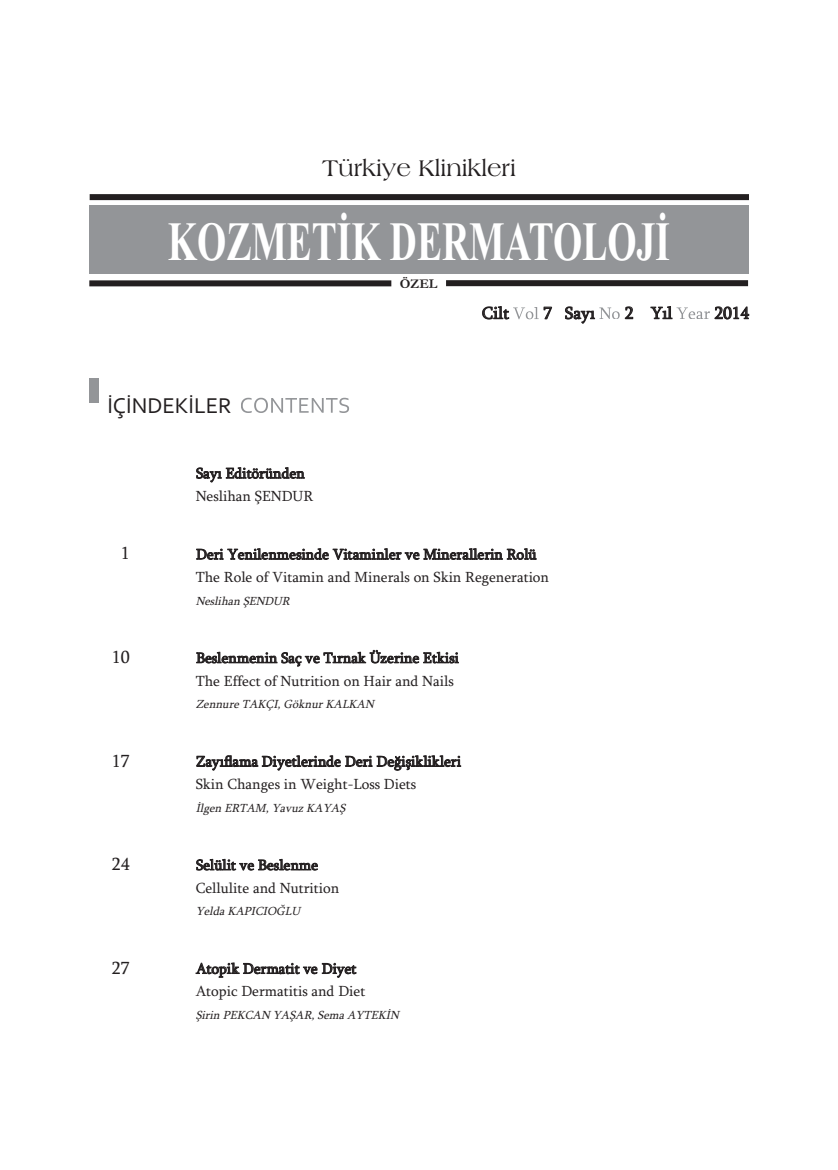
<style>
.page{position:relative;width:838px;height:1170px;background:#fff}
.page>*{position:absolute;margin:0;border:0;box-sizing:border-box;transform-origin:0 0}
.t1{font:700 55.35px "Times New Roman";color:#fff;scale:.68 1}
.t2{font:24px "Americana BT Roman";color:#231f20}
.t3{font:22.5px "Corbel";color:#231f20}
.t4{font:18px "Sylfaen";color:#231f20}
.t5{font:17.25px "Sylfaen";color:#231f20}
.t6{font:15px/22.6px "Sylfaen";color:#231f20}
.t7{font:700 13.5px "Garamond";color:#231f20}
.t8{font:italic 12px "Sylfaen";color:#231f20}
</style>
<div class="page">
<svg style="left:241px;top:398px;width:108px;height:15px"></svg>
<div style="left:89px;top:378px;width:10px;height:25px;background:#939598"></div>
<div style="left:89px;top:206px;width:659px;height:68px;background:#939598"></div>
<div style="left:90px;top:194px;width:659px;height:6px;background:#231f20"></div>
<div style="left:89px;top:280px;width:302px;height:6px;background:#231f20"></div>
<div style="left:446px;top:280px;width:302px;height:6px;background:#231f20"></div>
<svg style="left:513px;top:307px;width:25px;height:12px"></svg>
<svg style="left:599px;top:307px;width:20px;height:12px"></svg>
<svg style="left:676px;top:307px;width:34px;height:12px"></svg>
<h2 class="t2" style="left:322px;top:153px;width:195px">Türkiye Klinikleri</h2>
<h1 class="t1" style="left:168px;top:208px;width:739px">KOZMETİK DERMATOLOJİ</h1>
<p class="t7" style="left:399px;top:275px;width:39px">ÖZEL</p>
<p class="t5" style="left:482px;top:302px;width:29px">Cilt</p>
<p class="t5" style="left:543px;top:302px;width:53px">7 Sayı</p>
<p class="t5" style="left:625px;top:302px;width:49px">2 Yıl</p>
<p class="t5" style="left:714px;top:302px;width:36px">2014</p>
<h3 class="t3" style="left:107px;top:392px;width:126px">İÇİNDEKİLER</h3>
<p class="t6" style="left:196px;top:461px;width:119px">Sayı Editöründen<br>Neslihan ŞENDUR</p>
<p class="t4" style="left:121px;top:542px;width:10px">1</p>
<p class="t6" style="left:196px;top:542px;width:355px">Deri Yenilenmesinde Vitaminler ve Minerallerin Rolü<br>The Role of Vitamin and Minerals on Skin Regeneration</p>
<p class="t8" style="left:196px;top:593px;width:99px">Neslihan ŞENDUR</p>
<p class="t4" style="left:112px;top:646px;width:19px">10</p>
<p class="t6" style="left:196px;top:646px;width:265px">Beslenmenin Saç ve Tırnak Üzerine Etkisi<br>The Effect of Nutrition on Hair and Nails</p>
<p class="t8" style="left:196px;top:696px;width:183px">Zennure TAKÇI, Göknur KALKAN</p>
<p class="t4" style="left:112px;top:749px;width:19px">17</p>
<p class="t6" style="left:196px;top:749px;width:267px">Zayıflama Diyetlerinde Deri Değişiklikleri<br>Skin Changes in Weight-Loss Diets</p>
<p class="t8" style="left:196px;top:800px;width:154px">İlgen ERTAM, Yavuz KAYAŞ</p>
<p class="t4" style="left:112px;top:853px;width:19px">24</p>
<p class="t6" style="left:196px;top:853px;width:145px">Selülit ve Beslenme<br>Cellulite and Nutrition</p>
<p class="t8" style="left:196px;top:903px;width:109px">Yelda KAPICIOĞLU</p>
<p class="t4" style="left:112px;top:956px;width:19px">27</p>
<p class="t6" style="left:196px;top:956px;width:171px">Atopik Dermatit ve Diyet<br>Atopic Dermatitis and Diet</p>
<p class="t8" style="left:196px;top:1007px;width:208px">Şirin PEKCAN YAŞAR, Sema AYTEKİN</p>
</div>
